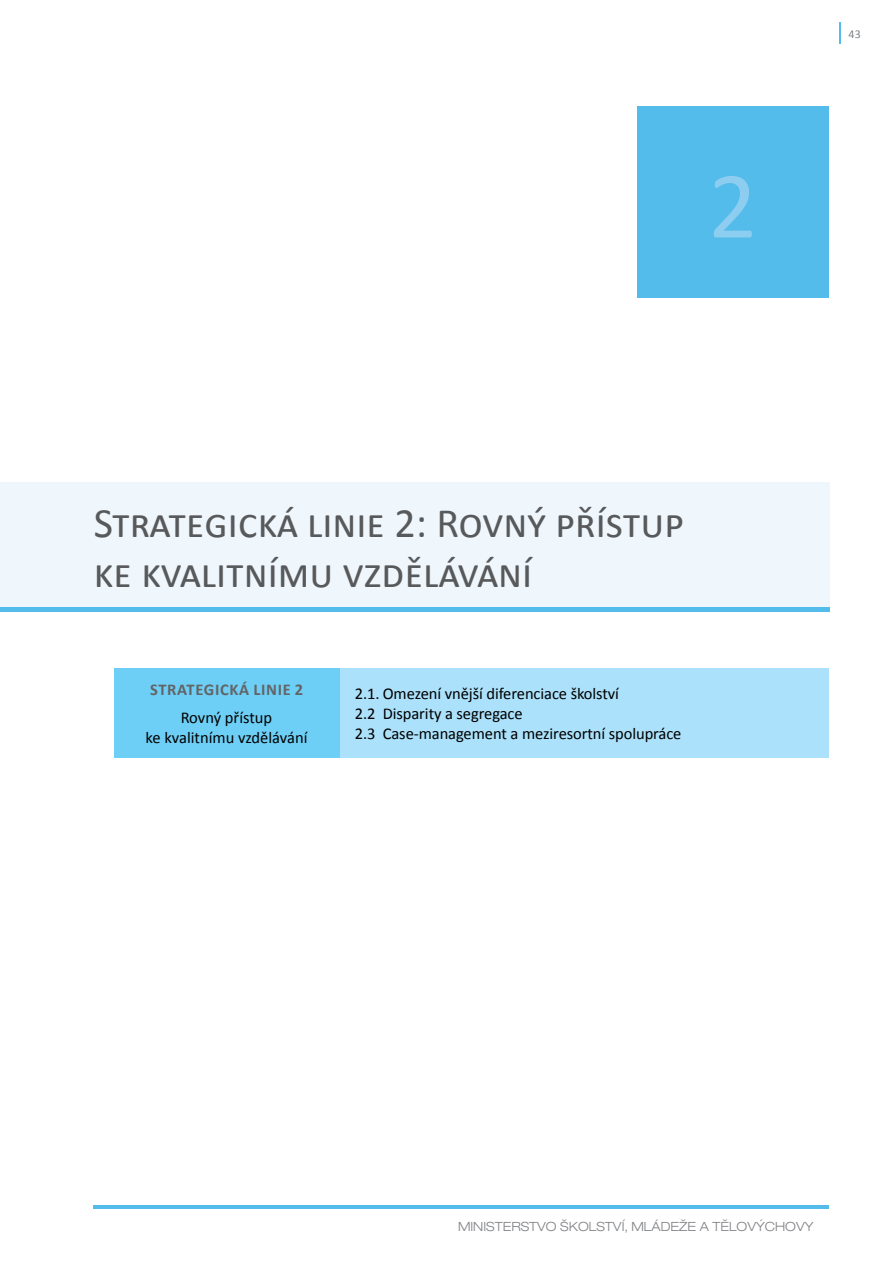
<style>
.page{position:relative;width:893px;height:1263px;background:#fff}
.page>*{position:absolute;margin:0;border:0;box-sizing:border-box;transform-origin:0 0}
.t1{font:96px "Calibri";color:#8dcdf0}
.t2{font:42px/50.4px "Calibri";color:#58595b}
.t3{font:16.5px/19.8px "Calibri";letter-spacing:-.005em;color:#000}
.t4{font:700 16.5px "Calibri";color:#636466}
.t5{font:300 expanded 12.75px "Helvetica Neue LT Pro";color:#808285}
.t6{font:12px "Calibri";color:#7e8083}
</style>
<div class="page">
<hr style="left:839px;top:22px;width:2px;height:21px;background:#54bceb">
<hr style="left:94px;top:1205px;width:735px;height:4px;background:#54bceb">
<div style="left:637px;top:106px;width:191px;height:192px;background:#54bceb"></div>
<hr style="left:0;top:607px;width:829px;height:4px;background:#54bceb">
<div style="left:0;top:482px;width:829px;height:125px;background:#eff7fd"></div>
<div style="left:338px;top:668px;width:491px;height:89px;background:#abe1fa"></div>
<div style="left:114px;top:668px;width:225px;height:89px;background:#6dcff6"></div>
<h1 class="t1" style="left:708px;top:145px;width:50px">2</h1>
<p class="t6" style="left:849px;top:26px;width:14px">43</p>
<h2 class="t2" style="left:94px;top:498px;width:592px">Strategická linie 2: Rovný přístup ke kvalitnímu vzdělávání</h2>
<p class="t4" style="left:150px;top:679px;width:19px">STRATEGICKÁ</p>
<p class="t4" style="left:253px;top:679px;width:51px">LINIE 2</p>
<p class="t3" style="left:146px;top:708px;width:163px;text-align:center">Rovný přístup<br>ke kvalitnímu vzdělávání</p>
<p class="t3" style="left:355px;top:684px;width:328px">2.1. Omezení vnější diferenciace školství<br>2.2 Disparity a segregace<br>2.3 Case-management a meziresortní spolupráce</p>
<p class="t5" style="left:458px;top:1218px;width:357px">MINISTERSTVO ŠKOLSTVÍ, MLÁDEŽE A TĚLOVÝCHOVY</p>
</div>
